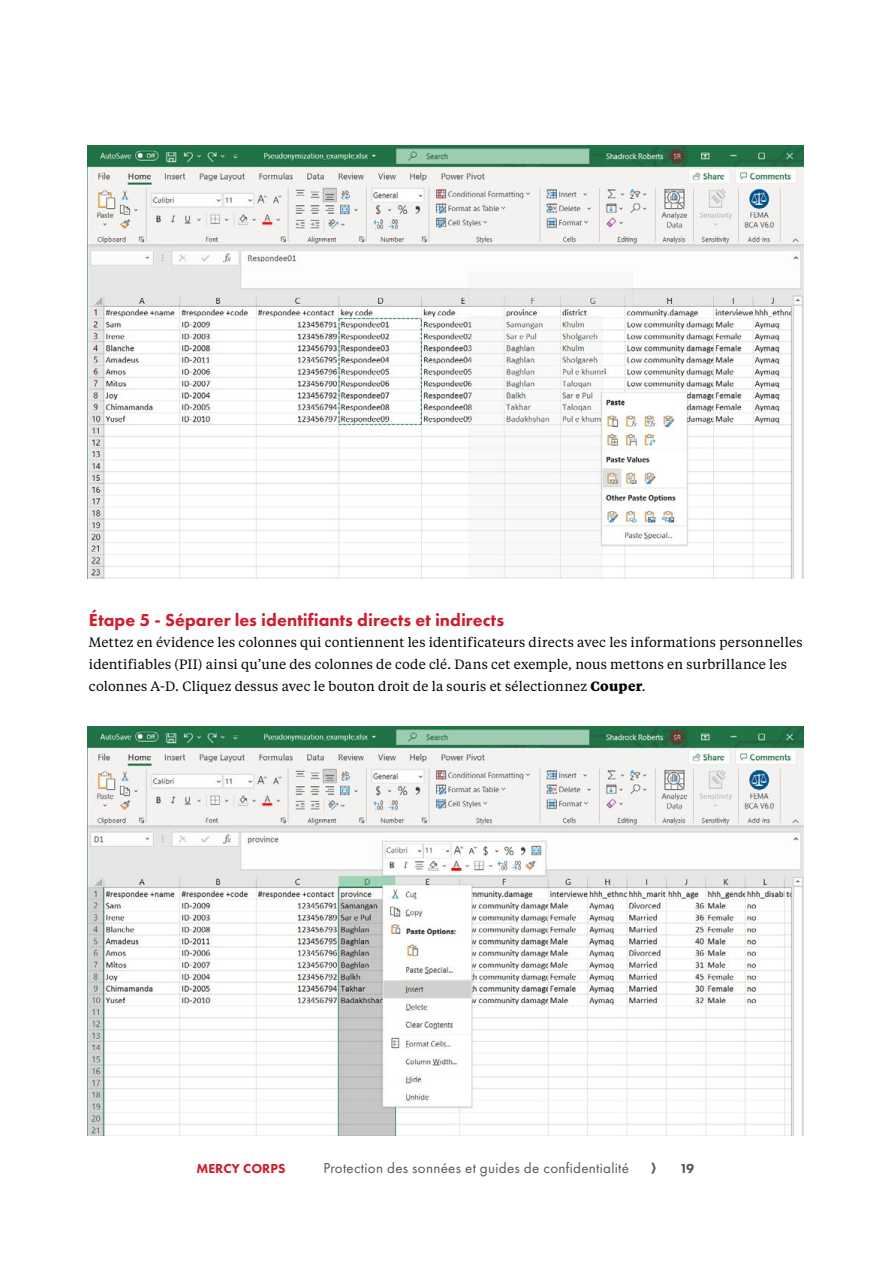
<style>
.page{position:relative;width:893px;height:1263px;background:#fff}
.page>*{position:absolute;margin:0;border:0;box-sizing:border-box;transform-origin:0 0}
.t1{font:800 18px "Futura PT";letter-spacing:.005em;color:#ce1f2e}
.t2{font:15px "Futura PT";letter-spacing:.02em;color:#54575a}
.t3{font:13.5px/21.8px "Tiempos Text";letter-spacing:.015em;color:#000}
.t4{font:800 13.5px "Futura PT";color:#ce202f}
.t5{font:800 13.5px "Futura PT";color:#54575a}
.s1{font-weight:700}
</style>
<div class="page">
<img style="left:88px;top:726px;width:715px;height:409px">
<img style="left:88px;top:145px;width:715px;height:433px">
<h1 class="t1" style="left:89px;top:608px;width:417px">Étape 5 - Séparer les identifiants directs et indirects</h1>
<p class="t3" style="left:89px;top:631px;width:715px">Mettez en évidence les colonnes qui contiennent les identificateurs directs avec les informations personnelles identifiables (PII) ainsi qu’une des colonnes de code clé. Dans cet exemple, nous mettons en surbrillance les colonnes A-D. Cliquez dessus avec le bouton droit de la souris et sélectionnez <span class="s1">Couper</span>.</p>
<p class="t4" style="left:196px;top:1160px;width:91px">MERCY CORPS</p>
<p class="t2" style="left:323px;top:1159px;width:307px">Protection des sonnées et guides de confidentialité</p>
<p class="t5" style="left:680px;top:1160px;width:16px">19</p>
</div>
